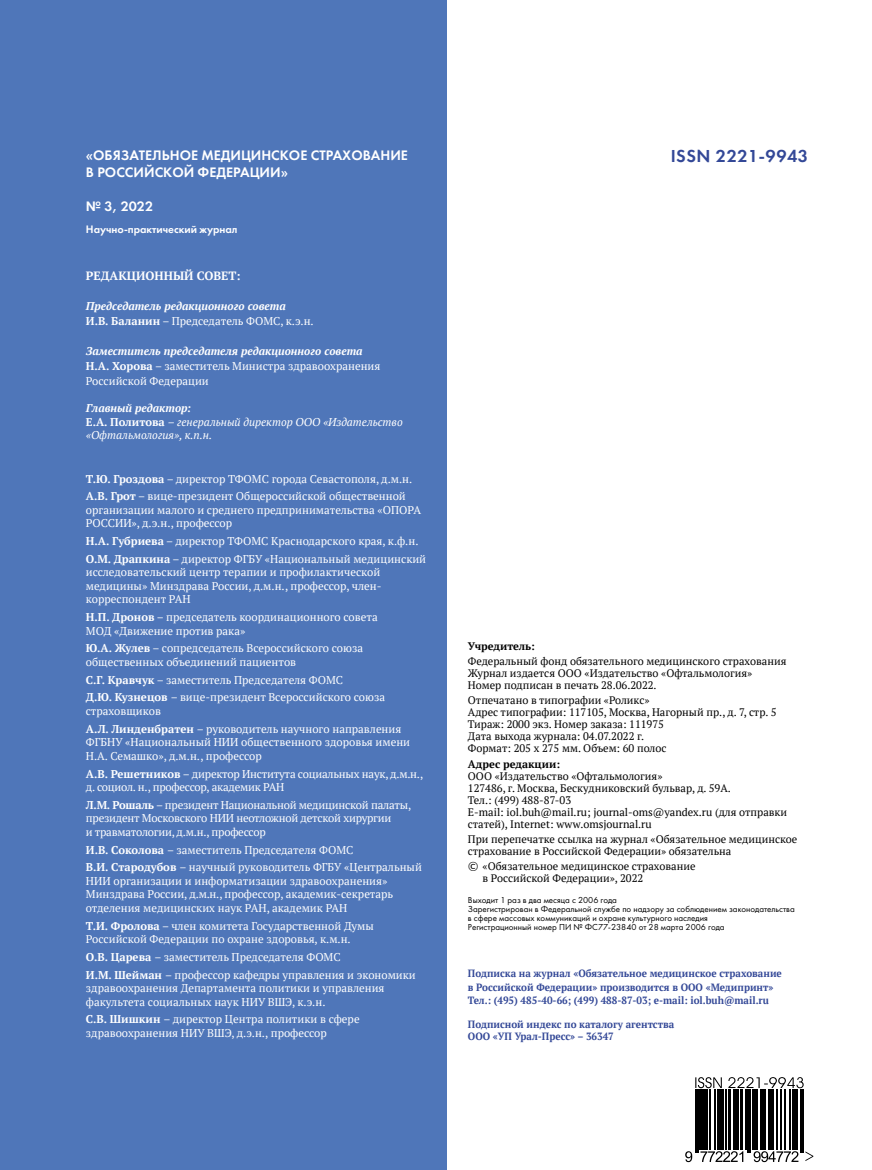
<style>
.page{position:relative;width:872px;height:1170px;background:#fff}
.page>*{position:absolute;margin:0;border:0;box-sizing:border-box;transform-origin:0 0}
.t1{font:18px "Futura Demi C";letter-spacing:.03em;color:#334897}
.t2{font:14.25px/17.1px "Futura Demi C";color:#fff}
.t3{font:700 12px "PT Serif";color:#fff}
.t4{font:11.25px/13.5px "PT Serif";color:#fff}
.t5{font:11.25px/13.5px "PT Serif";letter-spacing:-.02em;color:#fff}
.t6{font:italic 11.25px/13.5px "PT Serif";color:#fff}
.t7{font:italic 700 11.25px/15px "PT Serif";color:#fff}
.t8{font:11.25px "Futura Demi C";color:#fff}
.t9{font:10.8px/12px "PT Serif";color:#000}
.t10{font:700 10.8px "PT Serif";color:#000}
.t11{font:700 10.5px/13.5px "PT Serif";color:#334897;scale:.94 1}
.t12{font:9px/9px "Futura Book C";color:#000}
.s1{font-style:normal}
.s2{font-weight:400;font-style:normal}
.s3{font-weight:700;font-style:italic}
.s4{font-weight:700}
.s5{font-weight:700;font-style:normal}
.s6{font-family:"Verdana"}
</style>
<div class="page">
<div style="left:0;top:0;width:446px;height:1169px;background:#4f76b9"></div>
<svg style="left:686px;top:1083px;width:128px;height:80px"></svg>
<svg style="left:805px;top:1151px;width:8px;height:9px"></svg>
<hr style="left:695px;top:1089px;width:1px;height:63px;background:#000">
<hr style="left:697px;top:1089px;width:1px;height:63px;background:#000">
<hr style="left:700px;top:1089px;width:1px;height:60px;background:#000">
<hr style="left:701px;top:1089px;width:1px;height:60px;background:#000">
<hr style="left:702px;top:1089px;width:1px;height:60px;background:#000">
<hr style="left:704px;top:1089px;width:2px;height:60px;background:#000">
<hr style="left:706px;top:1089px;width:1px;height:60px;background:#000">
<hr style="left:709px;top:1089px;width:1px;height:60px;background:#000">
<hr style="left:714px;top:1089px;width:1px;height:60px;background:#000">
<hr style="left:717px;top:1089px;width:1px;height:60px;background:#000">
<hr style="left:718px;top:1089px;width:1px;height:60px;background:#000">
<hr style="left:721px;top:1089px;width:1px;height:60px;background:#000">
<hr style="left:722px;top:1089px;width:1px;height:60px;background:#000">
<hr style="left:725px;top:1089px;width:1px;height:60px;background:#000">
<hr style="left:728px;top:1089px;width:2px;height:60px;background:#000">
<hr style="left:730px;top:1089px;width:1px;height:60px;background:#000">
<hr style="left:733px;top:1089px;width:1px;height:60px;background:#000">
<hr style="left:734px;top:1089px;width:1px;height:60px;background:#000">
<hr style="left:736px;top:1089px;width:1px;height:60px;background:#000">
<hr style="left:737px;top:1089px;width:1px;height:60px;background:#000">
<hr style="left:741px;top:1089px;width:1px;height:60px;background:#000">
<hr style="left:742px;top:1089px;width:1px;height:60px;background:#000">
<hr style="left:745px;top:1089px;width:1px;height:60px;background:#000">
<hr style="left:747px;top:1089px;width:1px;height:63px;background:#000">
<hr style="left:749px;top:1089px;width:2px;height:63px;background:#000">
<hr style="left:752px;top:1089px;width:1px;height:60px;background:#000">
<hr style="left:753px;top:1089px;width:1px;height:60px;background:#000">
<hr style="left:754px;top:1089px;width:1px;height:60px;background:#000">
<hr style="left:756px;top:1089px;width:1px;height:60px;background:#000">
<hr style="left:760px;top:1089px;width:1px;height:60px;background:#000">
<hr style="left:761px;top:1089px;width:1px;height:60px;background:#000">
<hr style="left:762px;top:1089px;width:1px;height:60px;background:#000">
<hr style="left:764px;top:1089px;width:2px;height:60px;background:#000">
<hr style="left:768px;top:1089px;width:1px;height:60px;background:#000">
<hr style="left:770px;top:1089px;width:1px;height:60px;background:#000">
<hr style="left:771px;top:1089px;width:1px;height:60px;background:#000">
<hr style="left:772px;top:1089px;width:2px;height:60px;background:#000">
<hr style="left:776px;top:1089px;width:1px;height:60px;background:#000">
<hr style="left:781px;top:1089px;width:1px;height:60px;background:#000">
<hr style="left:784px;top:1089px;width:1px;height:60px;background:#000">
<hr style="left:789px;top:1089px;width:1px;height:60px;background:#000">
<hr style="left:792px;top:1089px;width:1px;height:60px;background:#000">
<hr style="left:793px;top:1089px;width:1px;height:60px;background:#000">
<hr style="left:796px;top:1089px;width:1px;height:60px;background:#000">
<hr style="left:797px;top:1089px;width:1px;height:60px;background:#000">
<hr style="left:800px;top:1089px;width:1px;height:63px;background:#000">
<hr style="left:802px;top:1089px;width:1px;height:63px;background:#000">
<svg style="left:685px;top:1151px;width:7px;height:10px"></svg>
<svg style="left:700px;top:1151px;width:43px;height:10px"></svg>
<svg style="left:753px;top:1151px;width:45px;height:10px"></svg>
<svg style="left:695px;top:1077px;width:108px;height:11px"></svg>
<p class="t2" style="left:86px;top:146px;width:323px">«ОБЯЗАТЕЛЬНОЕ МЕДИЦИНСКОЕ СТРАХОВАНИЕ<br>В РОССИЙСКОЙ ФЕДЕРАЦИИ»</p>
<p class="t2" style="left:86px;top:197px;width:69px">№ 3, 2022</p>
<p class="t8" style="left:86px;top:223px;width:153px">Научно-практический журнал</p>
<p class="t3" style="left:86px;top:268px;width:156px">РЕДАКЦИОННЫЙ СОВЕТ:</p>
<p class="t7" style="left:86px;top:298px;width:229px">Председатель редакционного совета<br><span class="s1">И.В. Баланин</span> <span class="s2">– Председатель ФОМС, к.э.н.</span></p>
<p class="t4" style="left:86px;top:343px;width:296px;line-height:15px"><span class="s3">Заместитель председателя редакционного совета<br></span><span class="s4">Н.А. Хорова</span> – заместитель Министра здравоохранения<br>Российской Федерации</p>
<p class="t6" style="left:86px;top:401px;width:318px"><span class="s4">Главный редактор:<br></span><span class="s5">Е.А. Политова</span> – генеральный директор ООО «Издательство «Офтальмология», к.п.н.</p>
<p class="t4" style="left:86px;top:469px;width:328px;line-height:17.7px"><span class="s4">Т.Ю. Гроздова</span> – директор ТФОМС города Севастополя, д.м.н.<br><span class="s4">А.В. Грот</span> – вице-президент Общероссийской общественной</p>
<p class="t4" style="left:86px;top:503px;width:337px">организации малого и среднего предпринимательства «ОПОРА<br>РОССИИ», д.э.н., профессор</p>
<p class="t4" style="left:86px;top:532px;width:342px;line-height:17.7px"><span class="s4">Н.А. Губриева</span> – директор ТФОМС Краснодарского края, к.ф.н.<br><span class="s4">О.М. Драпкина</span> – директор ФГБУ «Национальный медицинский</p>
<p class="t4" style="left:86px;top:565px;width:297px;text-align:justify">исследовательский центр терапии и профилактической медицины» Минздрава России, д.м.н., профессор, член&shy;корреспондент РАН</p>
<p class="t4" style="left:86px;top:610px;width:293px"><span class="s4">Н.П. Дронов</span> – председатель координационного совета<br>МОД «Движение против рака»</p>
<p class="t4" style="left:86px;top:641px;width:279px"><span class="s4">Ю.А. Жулев</span> – сопредседатель Всероссийского союза общественных объединений пациентов</p>
<p class="t4" style="left:86px;top:670px;width:300px;line-height:17.7px"><span class="s4">С.Г. Кравчук</span> – заместитель Председателя ФОМС<br><span class="s4">Д.Ю. Кузнецов</span> – вице-президент Всероссийского союза</p>
<p class="t4" style="left:86px;top:702px;width:317px;line-height:17.7px">страховщиков<br><span class="s4">А.Л. Линденбратен</span> – руководитель научного направления</p>
<p class="t4" style="left:86px;top:735px;width:326px">ФГБНУ «Национальный НИИ общественного здоровья имени<br>Н.А. Семашко», д.м.н., профессор</p>
<p class="t5" style="left:86px;top:766px;width:339px"><span class="s4">А.В. Решетников</span> – директор Института социальных наук, д.м.н., д. социол. н., профессор, академик РАН</p>
<p class="t5" style="left:86px;top:797px;width:327px"><span class="s4">Л.М. Рошаль</span> – президент Национальной медицинской палаты, президент Московского НИИ неотложной детской хирургии<br>и травматологии, д.м.н., профессор</p>
<p class="t4" style="left:86px;top:840px;width:337px;line-height:17.7px"><span class="s4">И.В. Соколова</span> – заместитель Председателя ФОМС<br><span class="s4">В.И. Стародубов</span> – научный руководитель ФГБУ «Центральный</p>
<p class="t4" style="left:86px;top:873px;width:309px">НИИ организации и информатизации здравоохранения»<br>Минздрава России, д.м.н., профессор, академик-секретарь отделения медицинских наук РАН, академик РАН</p>
<p class="t4" style="left:86px;top:918px;width:289px"><span class="s4">Т.И. Фролова</span> – член комитета Государственной Думы<br>Российской Федерации по охране здоровья, к.м.н.</p>
<p class="t4" style="left:86px;top:947px;width:331px;line-height:17.7px"><span class="s4">О.В. Царева</span> – заместитель Председателя ФОМС<br><span class="s4">И.М. Шейман</span> – профессор кафедры управления и экономики</p>
<p class="t4" style="left:86px;top:981px;width:300px">здравоохранения Департамента политики и управления факультета социальных наук НИУ ВШЭ, к.э.н.</p>
<p class="t4" style="left:86px;top:1012px;width:275px"><span class="s4">С.В. Шишкин</span> – директор Центра политики в сфере здравоохранения НИУ ВШЭ, д.э.н., профессор</p>
<h1 class="t1" style="left:670px;top:146px;width:139px">ISSN 2221-9943</h1>
<p class="t10" style="left:468px;top:639px;width:69px">Учредитель:</p>
<p class="t9" style="left:468px;top:655px;width:320px">Федеральный фонд обязательного медицинского страхования<br>Журнал издается ООО «Издательство «Офтальмология»<br>Номер подписан в печать 28.06.2022.</p>
<p class="t9" style="left:468px;top:694px;width:310px">Отпечатано в типографии «Роликс»<br>Адрес типографии: 117105, Москва, Нагорный пр., д. 7, стр. 5<br>Тираж: 2000 экз. Номер заказа: 111975<br>Дата выхода журнала: 04.07.2022 г.<br>Формат: 205 х 275 мм. Объем: 60 полос</p>
<p class="t10" style="left:468px;top:756px;width:94px">Адрес редакции:</p>
<p class="t9" style="left:468px;top:769px;width:321px">ООО «Издательство «Офтальмология»<br>127486, г. Москва, Бескудниковский бульвар, д. 59А.<br>Тел.: (499) 488-87-03<br>E-mail: iol.buh@mail.ru; journal-oms@yandex.ru (для отправки статей), Internet: www.omsjournal.ru</p>
<p class="t9" style="left:468px;top:832px;width:331px">При перепечатке ссылка на журнал «Обязательное медицинское страхование в Российской Федерации» обязательна</p>
<p class="t9" style="left:482px;top:860px;width:214px;text-indent:-15px"><span class="s6">©</span> «Обязательное медицинское страхование в Российской Федерации», 2022</p>
<p class="t12" style="left:468px;top:895px;width:328px">Выходит 1 раз в два месяца с 2006 года<br>Зарегистрирован в Федеральной службе по надзору за соблюдением законодательства в сфере массовых коммуникаций и охране культурного наследия<br>Регистрационный номер ПИ № ФС77-23840 от 28 марта 2006 года</p>
<p class="t11" style="left:468px;top:966px;width:335px">Подписка на журнал «Обязательное медицинское страхование в Российской Федерации» производится в ООО «Медипринт»<br>Тел.: (495) 485-40-66; (499) 488-87-03; e-mail: iol.buh@mail.ru</p>
<p class="t11" style="left:468px;top:1018px;width:221px;line-height:12px">Подписной индекс по каталогу агентства<br>ООО «УП Урал-Пресс» – 36347</p>
</div>
